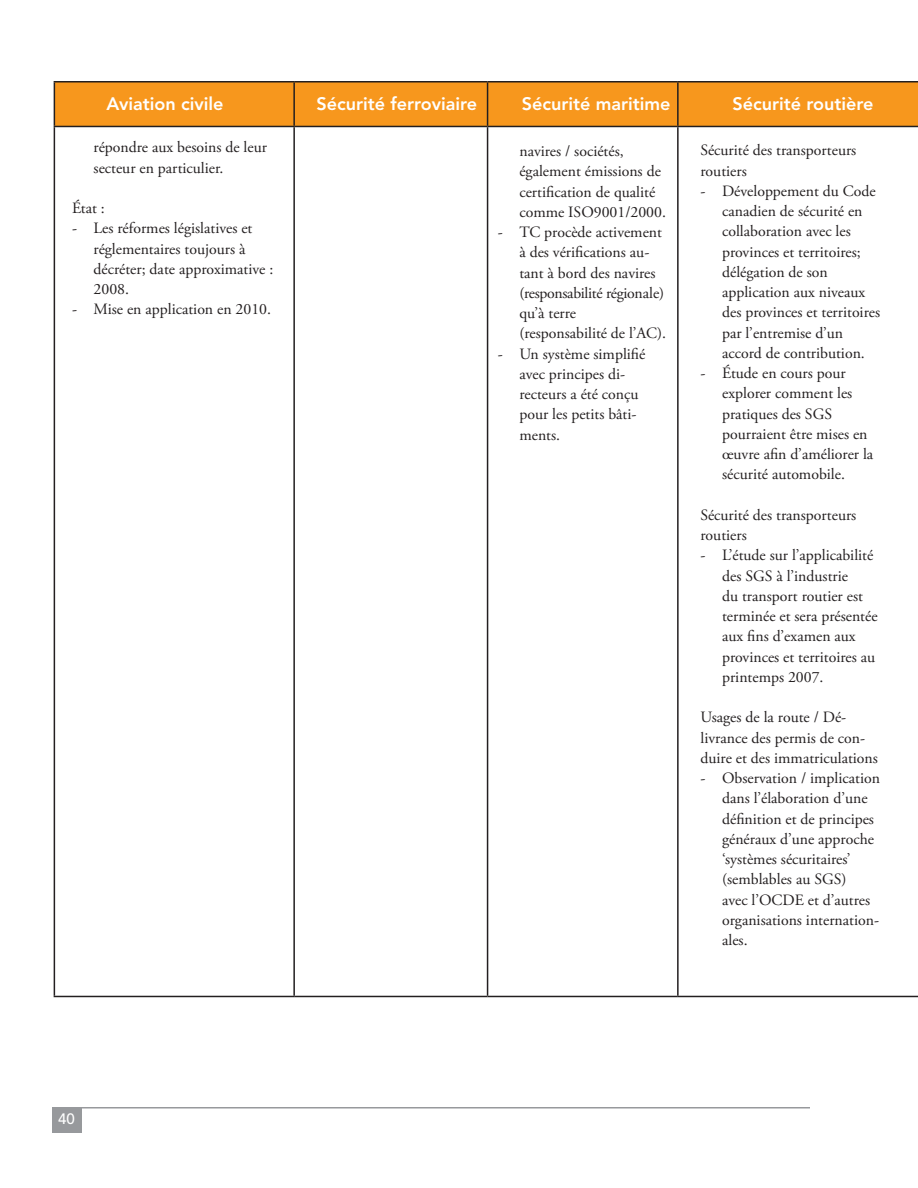
<style>
.page{position:relative;width:918px;height:1188px;background:#fff}
.page>*{position:absolute;margin:0;border:0;box-sizing:border-box;transform-origin:0 0}
.t1{font:800 18px "Avenir LT Std";color:#fff}
.t2{font:15.75px/20.2px "Adobe Garamond Pro";color:#231f20}
.t3{font:500 15px "Avenir LT Std";color:#fff}
</style>
<div class="page">
<hr style="left:54px;top:1107px;width:756px;height:1px;background:#97999c">
<div style="left:53px;top:1107px;width:29px;height:26px;background:#97999c"></div>
<div style="left:55px;top:82px;width:863px;height:44px;background:#f7971d"></div>
<hr style="left:54px;top:81px;width:240px;height:1px;background:#231f20">
<hr style="left:54px;top:82px;width:1px;height:44px;background:#231f20">
<hr style="left:294px;top:81px;width:194px;height:1px;background:#231f20">
<hr style="left:293px;top:82px;width:2px;height:44px;background:#231f20">
<hr style="left:488px;top:81px;width:190px;height:1px;background:#231f20">
<hr style="left:487px;top:82px;width:1px;height:44px;background:#231f20">
<hr style="left:678px;top:81px;width:240px;height:1px;background:#231f20">
<hr style="left:677px;top:82px;width:2px;height:44px;background:#231f20">
<hr style="left:54px;top:126px;width:240px;height:1px;background:#231f20">
<hr style="left:54px;top:127px;width:1px;height:869px;background:#231f20">
<hr style="left:294px;top:126px;width:194px;height:1px;background:#231f20">
<hr style="left:293px;top:127px;width:2px;height:869px;background:#231f20">
<hr style="left:488px;top:126px;width:190px;height:1px;background:#231f20">
<hr style="left:487px;top:127px;width:1px;height:869px;background:#231f20">
<hr style="left:678px;top:126px;width:240px;height:1px;background:#231f20">
<hr style="left:677px;top:127px;width:2px;height:869px;background:#231f20">
<hr style="left:54px;top:996px;width:240px;height:1px;background:#231f20">
<hr style="left:294px;top:996px;width:194px;height:1px;background:#231f20">
<hr style="left:488px;top:996px;width:190px;height:1px;background:#231f20">
<hr style="left:678px;top:996px;width:240px;height:1px;background:#231f20">
<p class="t1" style="left:106px;top:93px;width:119px">Aviation civile</p>
<p class="t1" style="left:316px;top:93px;width:162px">Sécurité ferroviaire</p>
<p class="t1" style="left:522px;top:93px;width:150px">Sécurité maritime</p>
<p class="t1" style="left:732px;top:93px;width:143px">Sécurité routière</p>
<p class="t2" style="left:94px;top:138px;width:175px">répondre aux besoins de leur secteur en particulier.</p>
<p class="t2" style="left:72px;top:199px;width:34px">État :</p>
<p class="t2" style="left:94px;top:219px;width:181px;text-indent:-22px">- Les réformes législatives et réglementaires toujours à décréter; date approximative :<br>2008.</p>
<p class="t2" style="left:72px;top:300px;width:201px">- Mise en application en 2010.</p>
<p class="t3" style="left:58px;top:1110px;width:18px">40</p>
<p class="t2" style="left:519px;top:142px;width:148px">navires / sociétés, également émissions de certification de qualité comme ISO9001/2000.</p>
<p class="t2" style="left:519px;top:223px;width:148px;text-indent:-22px">- TC procède activement à des vérifications au&shy;tant à bord des navires (responsabilité régionale) qu’à terre (responsabilité de l’AC).</p>
<p class="t2" style="left:519px;top:344px;width:128px;text-indent:-22px">- Un système simplifié avec principes di&shy;recteurs a été conçu pour les petits bâti&shy;ments.</p>
<p class="t2" style="left:700px;top:141px;width:157px">Sécurité des transporteurs routiers</p>
<p class="t2" style="left:722px;top:181px;width:160px;text-indent:-22px">- Développement du Code canadien de sécurité en collaboration avec les provinces et territoires; délégation de son application aux niveaux des provinces et territoires par l’entremise d’un accord de contribution.</p>
<p class="t2" style="left:722px;top:364px;width:153px;text-indent:-22px">- Étude en cours pour explorer comment les pratiques des SGS pourraient être mises en œuvre afin d’améliorer la sécurité automobile.</p>
<p class="t2" style="left:700px;top:505px;width:157px">Sécurité des transporteurs routiers</p>
<p class="t2" style="left:722px;top:546px;width:157px;text-indent:-22px">- L’étude sur l’applicabilité des SGS à l’industrie<br>du transport routier est terminée et sera présentée aux fins d’examen aux provinces et territoires au printemps 2007.</p>
<p class="t2" style="left:700px;top:708px;width:179px">Usages de la route / Dé&shy;livrance des permis de con&shy;duire et des immatriculations</p>
<p class="t2" style="left:722px;top:769px;width:159px;text-indent:-22px">- Observation / implication dans l’élaboration d’une définition et de principes généraux d’une approche ‘systèmes sécuritaires’ (semblables au SGS)<br>avec l’OCDE et d’autres organisations internation&shy;ales.</p>
</div>
